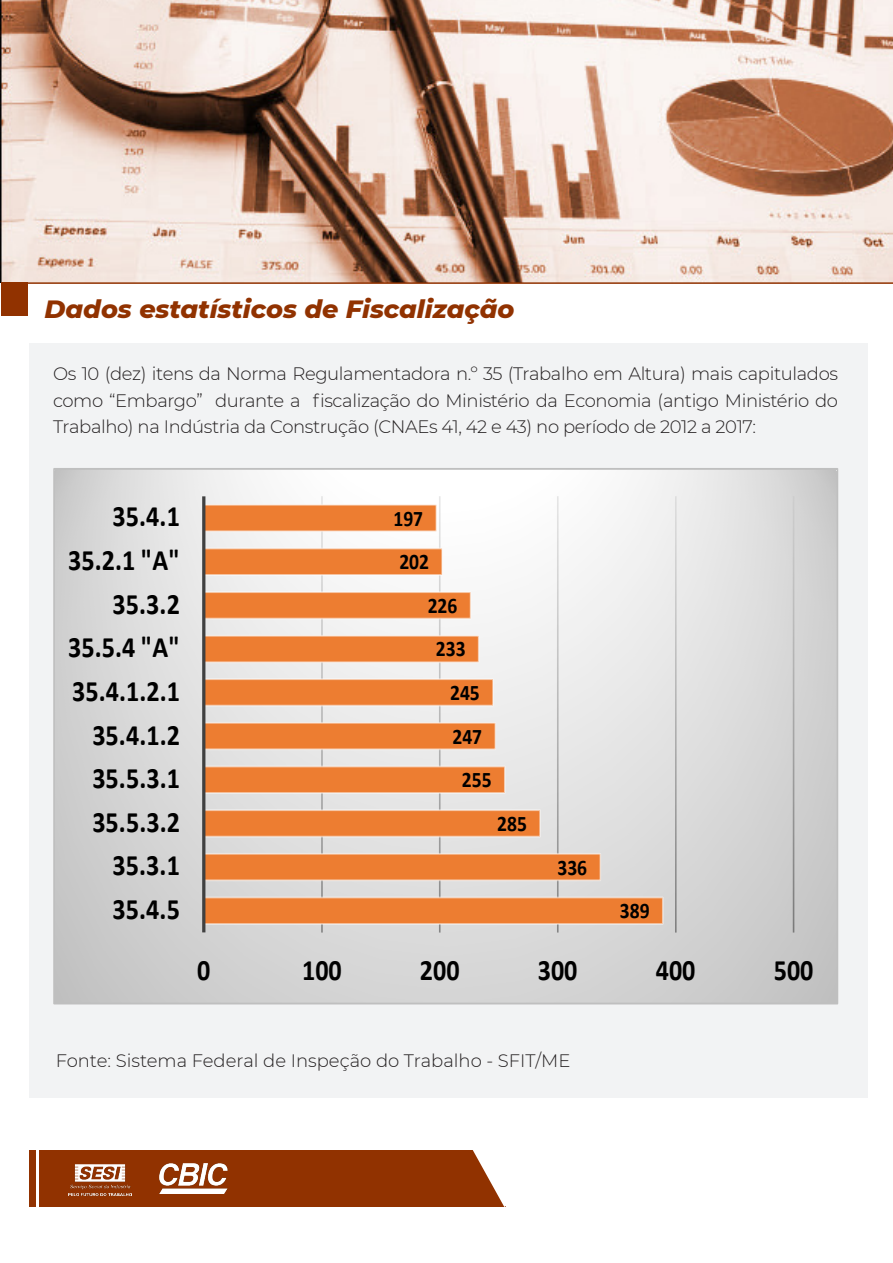
<style>
.page{position:relative;width:893px;height:1263px;background:#fff}
.page>*{position:absolute;margin:0;border:0;box-sizing:border-box;transform-origin:0 0}
.t1{font:700 29.7px "Calibri";letter-spacing:.005em;color:#000;scale:.88 1}
.t2{font:italic 800 25.5px "Montserrat";color:#913200}
.t3{font:700 22.35px "Calibri";color:#000;scale:.88 1}
.t4{font:300 18px/26.2px "Montserrat";letter-spacing:-.02em;color:#231f20;text-align:justify}
.t5{font:300 18px "Montserrat";color:#231f20}
</style>
<div class="page">
<img style="left:1px;top:0;width:892px;height:282px">
<div style="left:1px;top:282px;width:26px;height:34px;background:#913200"></div>
<hr style="left:4px;top:282px;width:889px;height:2px;background:#913200">
<div style="left:29px;top:343px;width:838px;height:755px;background:#f2f3f4"></div>
<div style="left:29px;top:1150px;width:476px;height:56px;background:#913200"></div>
<svg style="left:472px;top:1150px;width:34px;height:57px"></svg>
<hr style="left:36px;top:1146px;width:3px;height:63px;background:#fff">
<img style="left:160px;top:1163px;width:68px;height:31px">
<img style="left:69px;top:1164px;width:63px;height:31px">
<svg style="left:56px;top:471px;width:779px;height:530px;fill:#d4d4d4"></svg>
<svg style="left:321px;top:496px;width:473px;height:436px"></svg>
<svg style="left:206px;top:503px;width:458px;height:423px"></svg>
<svg style="left:202px;top:496px;width:4px;height:436px"></svg>
<p class="t2" style="left:44px;top:290px;width:472px">Dados estatísticos de Fiscalização</p>
<p class="t4" style="left:53px;top:360px;width:786px">Os 10 (dez) itens da Norma Regulamentadora n.º 35 (Trabalho em Altura) mais capitulados como “Embargo” durante a fiscalização do Ministério da Economia (antigo Ministério do Trabalho) na Indústria da Construção (CNAEs 41, 42 e 43) no período de 2012 a 2017:</p>
<p class="t1" style="left:113px;top:496px;width:78px">35.4.1</p>
<p class="t3" style="left:393px;top:502px;width:35px">197</p>
<p class="t1" style="left:68px;top:539px;width:128px">35.2.1 "A"</p>
<p class="t3" style="left:399px;top:546px;width:35px">202</p>
<p class="t1" style="left:113px;top:583px;width:78px">35.3.2</p>
<p class="t3" style="left:428px;top:589px;width:35px">226</p>
<p class="t1" style="left:68px;top:626px;width:128px">35.5.4 "A"</p>
<p class="t3" style="left:436px;top:633px;width:35px">233</p>
<p class="t1" style="left:72px;top:670px;width:124px">35.4.1.2.1</p>
<p class="t3" style="left:450px;top:677px;width:35px">245</p>
<p class="t1" style="left:92px;top:714px;width:101px">35.4.1.2</p>
<p class="t3" style="left:452px;top:720px;width:35px">247</p>
<p class="t1" style="left:92px;top:757px;width:101px">35.5.3.1</p>
<p class="t3" style="left:462px;top:764px;width:35px">255</p>
<p class="t1" style="left:92px;top:801px;width:101px">35.5.3.2</p>
<p class="t3" style="left:497px;top:808px;width:35px">285</p>
<p class="t1" style="left:113px;top:845px;width:78px">35.3.1</p>
<p class="t3" style="left:557px;top:851px;width:35px">336</p>
<p class="t1" style="left:113px;top:888px;width:78px">35.4.5</p>
<p class="t3" style="left:620px;top:895px;width:35px">389</p>
<p class="t1" style="left:197px;top:949px;width:17px">0</p>
<p class="t1" style="left:302px;top:949px;width:47px">100</p>
<p class="t1" style="left:420px;top:949px;width:47px">200</p>
<p class="t1" style="left:538px;top:949px;width:47px">300</p>
<p class="t1" style="left:656px;top:949px;width:47px">400</p>
<p class="t1" style="left:774px;top:949px;width:47px">500</p>
<p class="t5" style="left:56px;top:1048px;width:516px">Fonte: Sistema Federal de Inspeção do Trabalho - SFIT/ME</p>
</div>
